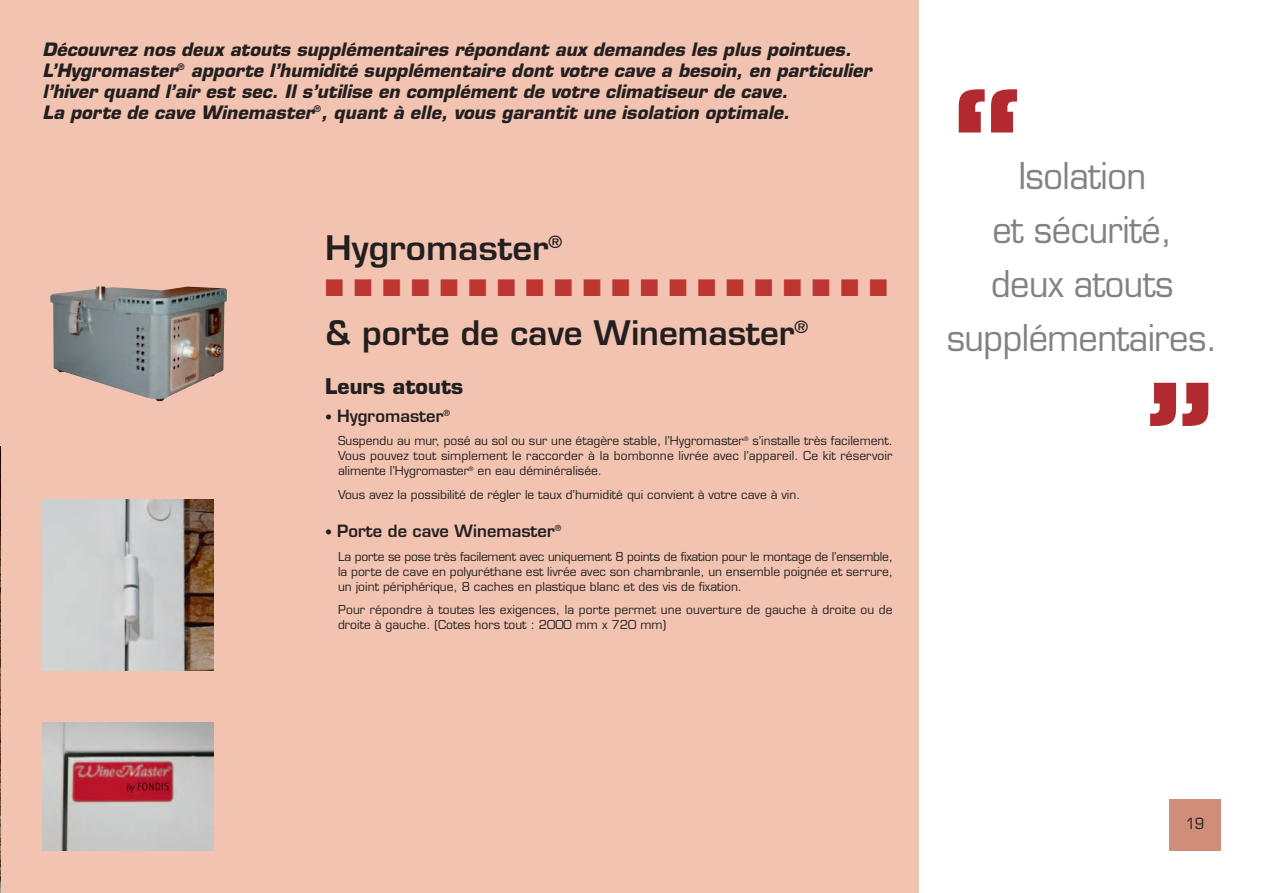
<style>
.page{position:relative;width:1263px;height:893px;background:#fff}
.page>*{position:absolute;margin:0;border:0;box-sizing:border-box;transform-origin:0 0}
.t1{font:108px "Eurostile Bold Extended Two";color:#b02a2f}
.t2{font:36px/54px "Eurostile";letter-spacing:-.015em;color:#808285;text-align:center;scale:.95 1}
.t3{font:600 33px "Eurostile";color:#231f20}
.t4{font:600 33px "Eurostile";color:#231f20;scale:1.05 1}
.t5{font:22.35px "European Pi Three";color:#bd3632}
.t6{font:700 21px "Eurostile";color:#231f20}
.t7{font:italic 700 18px/21px "Eurostile";color:#231f20}
.t8{font:600 16.5px "Eurostile";color:#231f20}
.t9{font:15px "Eurostile";color:#231f20;scale:.9 1}
.t10{font:12px/15px "Eurostile";color:#231f20;text-align:justify}
.s1{font-weight:400;font-size:13.5px}
</style>
<div class="page">
<div style="left:0;top:0;width:918px;height:893px;background:#f2c3b0"></div>
<img style="left:0;top:446px;width:1px;height:447px">
<div style="left:1169px;top:799px;width:51px;height:51px;background:#d08d79"></div>
<img style="left:42px;top:722px;width:171px;height:129px">
<img style="left:42px;top:500px;width:171px;height:171px">
<img style="left:50px;top:286px;width:177px;height:115px">
<p class="t7" style="left:43px;top:41px;width:834px">Découvrez nos deux atouts supplémentaires répondant aux demandes les plus pointues.<br>L’Hygromaster<sup>®</sup> apporte l’humidité supplémentaire dont votre cave a besoin, en particulier l’hiver quand l’air est sec. Il s’utilise en complément de votre climatiseur de cave.<br>La porte de cave Winemaster<sup>®</sup> , quant à elle, vous garantit une isolation optimale.</p>
<h3 class="t4" style="left:325px;top:235px;width:227px">Hygromaster<sup>®</sup></h3>
<h3 class="t5" style="left:325px;top:274px;width:564px">--------------------</h3>
<h3 class="t3" style="left:325px;top:320px;width:484px">&amp; porte de cave Winemaster<sup>®</sup></h3>
<h3 class="t6" style="left:325px;top:378px;width:140px">Leurs atouts</h3>
<h3 class="t8" style="left:325px;top:409px;width:126px"><span class="s1">•</span> Hygromaster<sup>®</sup></h3>
<p class="t10" style="left:338px;top:435px;width:556px">Suspendu au mur, posé au sol ou sur une étagère stable, l’Hygromaster<sup>®</sup> s’installe très facilement.<br>Vous pouvez tout simplement le raccorder à la bombonne livrée avec l’appareil. Ce kit réservoir alimente l’Hygromaster<sup>®</sup> en eau déminéralisée.</p>
<p class="t10" style="left:338px;top:488px;width:464px">Vous avez la possibilité de régler le taux d’humidité qui convient à votre cave à vin.</p>
<h3 class="t8" style="left:325px;top:525px;width:237px"><span class="s1">•</span> Porte de cave Winemaster<sup>®</sup></h3>
<p class="t10" style="left:338px;top:550px;width:556px">La porte se pose très facilement avec uniquement 8 points de fixation pour le montage de l’ensemble, la porte de cave en polyuréthane est livrée avec son chambranle, un ensemble poignée et serrure, un joint périphérique, 8 caches en plastique blanc et des vis de fixation.</p>
<p class="t10" style="left:338px;top:604px;width:556px">Pour répondre à toutes les exigences, la porte permet une ouverture de gauche à droite ou de droite à gauche. (Cotes hors tout : 2000 mm x 720 mm)</p>
<h1 class="t1" style="left:952px;top:89px;width:74px">“</h1>
<h2 class="t2" style="left:947px;top:152px;width:287px">Isolation<br>et sécurité,<br>deux atouts supplémentaires.</h2>
<h1 class="t1" style="left:1143px;top:383px;width:74px">”</h1>
<p class="t9" style="left:1186px;top:818px;width:22px">19</p>
</div>
